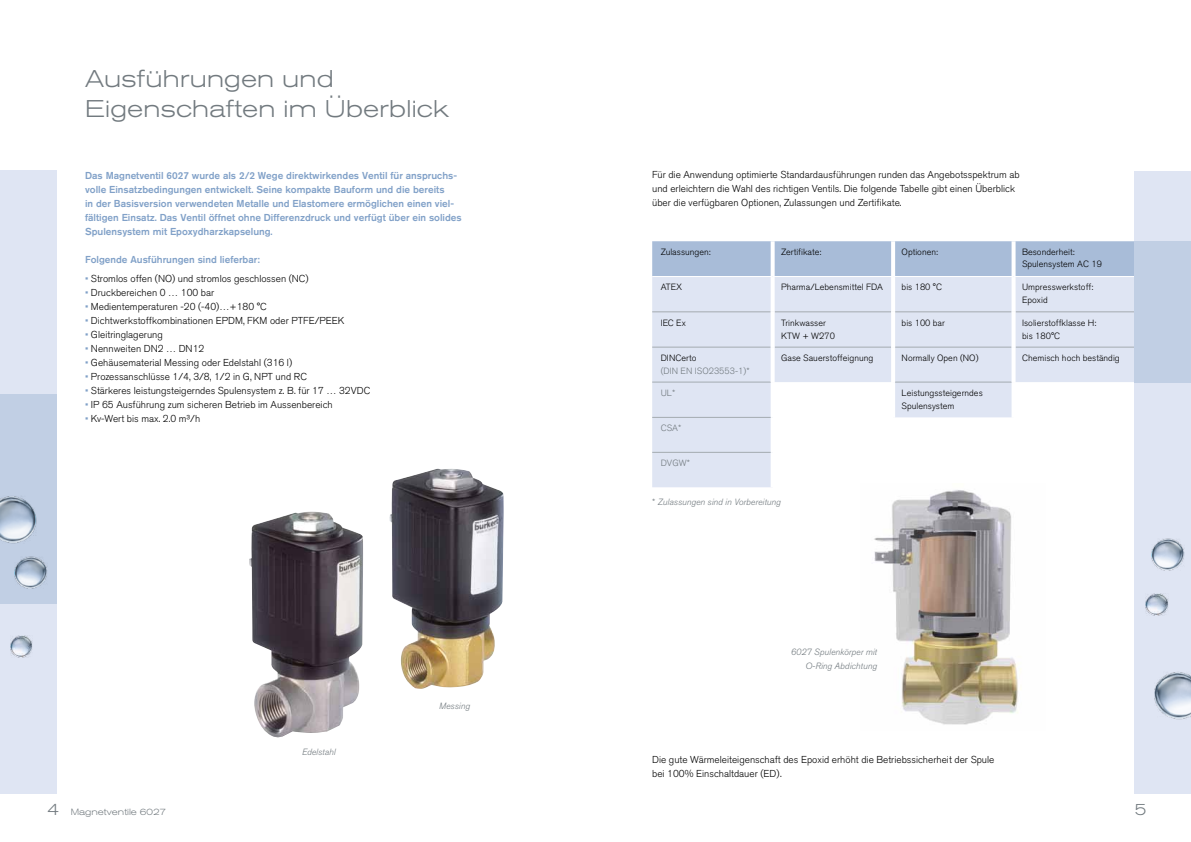
<style>
.page{position:relative;width:1191px;height:842px;background:#fff}
.page>*{position:absolute;margin:0;border:0;box-sizing:border-box;transform-origin:0 0}
.t1{font:300 expanded 24px/30px "Akzidenz Grotesk BQ";letter-spacing:.01em;color:#727a7f}
.t2{font:300 expanded 16px "Akzidenz Grotesk BQ";color:#727a7f}
.t3{font:300 10px/14px "Akzidenz Grotesk BQ";color:#000}
.t4{font:500 10px/14px "Akzidenz Grotesk BQ";color:#81a1c8}
.t5{font:300 9px/13px "Akzidenz Grotesk BQ";letter-spacing:.005em;color:#000}
.t6{font:italic 300 9px/14px "Akzidenz Grotesk BQ";letter-spacing:.005em;color:#727a7f;text-align:right}
.t7{font:300 9px "Akzidenz Grotesk BQ";letter-spacing:.005em;color:#727a7f}
.t8{font:300 expanded 9px "Akzidenz Grotesk BQ";letter-spacing:.005em;color:#727a7f}
.s1{color:#81a1c8}
.s2{font-style:normal}
.s3{font-size:16px}
</style>
<div class="page">
<div style="left:1134px;top:171px;width:57px;height:623px;background:#dfe5f3"></div>
<div style="left:0;top:170px;width:57px;height:624px;background:#dfe5f3"></div>
<div style="left:0;top:394px;width:57px;height:210px;background:#c1cfe4"></div>
<img style="left:0;top:496px;width:36px;height:47px">
<img style="left:1154px;top:672px;width:37px;height:48px">
<img style="left:15px;top:557px;width:32px;height:32px">
<img style="left:1152px;top:538px;width:32px;height:32px">
<img style="left:10px;top:636px;width:23px;height:22px">
<img style="left:1146px;top:593px;width:22px;height:22px">
<img style="left:389px;top:469px;width:115px;height:220px">
<img style="left:249px;top:512px;width:114px;height:226px">
<div style="left:652px;top:241px;width:482px;height:35px;background:#a8bcd8"></div>
<svg style="left:652px;top:277px;width:486px;height:210px;fill:#dfe5f3"></svg>
<hr style="left:891px;top:241px;width:4px;height:35px;background:#fff">
<svg style="left:1011px;top:241px;width:4px;height:35px"></svg>
<svg style="left:770px;top:382px;width:4px;height:35px"></svg>
<hr style="left:891px;top:382px;width:4px;height:35px;background:#fff">
<svg style="left:1011px;top:382px;width:4px;height:35px"></svg>
<svg style="left:770px;top:417px;width:4px;height:35px"></svg>
<hr style="left:891px;top:417px;width:4px;height:35px;background:#fff">
<hr style="left:1011px;top:417px;width:4px;height:35px;background:#fff">
<svg style="left:770px;top:452px;width:4px;height:35px"></svg>
<hr style="left:891px;top:452px;width:4px;height:35px;background:#fff">
<hr style="left:1011px;top:452px;width:4px;height:35px;background:#fff">
<hr style="left:652px;top:312px;width:118px;height:1px;background:#a4abb0">
<hr style="left:774px;top:312px;width:117px;height:1px;background:#a4abb0">
<hr style="left:895px;top:312px;width:116px;height:1px;background:#a4abb0">
<hr style="left:1015px;top:312px;width:123px;height:1px;background:#a4abb0">
<hr style="left:652px;top:347px;width:118px;height:1px;background:#a4abb0">
<hr style="left:774px;top:347px;width:117px;height:1px;background:#a4abb0">
<hr style="left:895px;top:347px;width:116px;height:1px;background:#a4abb0">
<hr style="left:1015px;top:347px;width:123px;height:1px;background:#a4abb0">
<hr style="left:652px;top:382px;width:118px;height:1px;background:#a4abb0">
<hr style="left:652px;top:417px;width:118px;height:1px;background:#a4abb0">
<hr style="left:652px;top:452px;width:118px;height:1px;background:#a4abb0">
<hr style="left:895px;top:382px;width:116px;height:1px;background:#a4abb0">
<svg style="left:770px;top:241px;width:4px;height:35px"></svg>
<svg style="left:770px;top:277px;width:4px;height:35px"></svg>
<svg style="left:770px;top:312px;width:4px;height:35px"></svg>
<svg style="left:770px;top:347px;width:4px;height:35px"></svg>
<hr style="left:891px;top:277px;width:4px;height:35px;background:#fff">
<hr style="left:891px;top:312px;width:4px;height:35px;background:#fff">
<hr style="left:891px;top:347px;width:4px;height:35px;background:#fff">
<svg style="left:1011px;top:277px;width:4px;height:35px"></svg>
<svg style="left:1011px;top:312px;width:4px;height:35px"></svg>
<svg style="left:1011px;top:347px;width:4px;height:35px"></svg>
<div style="left:1134px;top:241px;width:57px;height:141px;background:#c1cfe4"></div>
<img style="left:860px;top:484px;width:186px;height:241px">
<h1 class="t1" style="left:85px;top:63px;width:366px">Ausführungen und<br>Eigenschaften im Überblick</h1>
<p class="t4" style="left:85px;top:168px;width:378px">Das Magnetventil 6027 wurde als 2/2 Wege direktwirkendes Ventil für anspruchs&shy;volle Einsatzbedingungen entwickelt. Seine kompakte Bauform und die bereits<br>in der Basisversion verwendeten Metalle und Elastomere ermöglichen einen viel&shy;fältigen Einsatz. Das Ventil öffnet ohne Differenzdruck und verfügt über ein solides Spulensystem mit Epoxydharzkapselung.</p>
<p class="t4" style="left:85px;top:252px;width:176px">Folgende Ausführungen sind lieferbar:</p>
<p class="t3" style="left:85px;top:272px;width:225px"><span class="s1">•</span> Stromlos offen (NO) und stromlos geschlossen (NC)</p>
<p class="t3" style="left:85px;top:286px;width:131px"><span class="s1">•</span> Druckbereichen 0 … 100 bar</p>
<p class="t3" style="left:85px;top:300px;width:183px"><span class="s1">•</span> Medientemperaturen -20 (-40)…+180 °C</p>
<p class="t3" style="left:85px;top:314px;width:261px"><span class="s1">•</span> Dichtwerkstoffkombinationen EPDM, FKM oder PTFE/PEEK</p>
<p class="t3" style="left:85px;top:328px;width:79px"><span class="s1">•</span> Gleitringlagerung</p>
<p class="t3" style="left:85px;top:342px;width:121px"><span class="s1">•</span> Nennweiten DN2 … DN12</p>
<p class="t3" style="left:85px;top:356px;width:208px"><span class="s1">•</span> Gehäusematerial Messing oder Edelstahl (316 l)</p>
<p class="t3" style="left:85px;top:370px;width:223px"><span class="s1">•</span> Prozessanschlüsse 1/4, 3/8, 1/2 in G, NPT und RC</p>
<p class="t3" style="left:85px;top:384px;width:287px"><span class="s1">•</span> Stärkeres leistungsteigerndes Spulensystem z. B. für 17 … 32VDC</p>
<p class="t3" style="left:85px;top:398px;width:249px"><span class="s1">•</span> IP 65 Ausführung zum sicheren Betrieb im Aussenbereich</p>
<p class="t3" style="left:85px;top:412px;width:117px"><span class="s1">•</span> Kv-Wert bis max. 2.0 m³/h</p>
<p class="t6" style="left:302px;top:745px;width:35px">Edelstahl</p>
<p class="t6" style="left:439px;top:699px;width:32px">Messing</p>
<p class="t3" style="left:652px;top:168px;width:369px">Für die Anwendung optimierte Standardausführungen runden das Angebotsspektrum ab und erleichtern die Wahl des richtigen Ventils. Die folgende Tabelle gibt einen Überblick über die verfügbaren Optionen, Zulassungen und Zertifikate.</p>
<p class="t5" style="left:660px;top:246px;width:52px">Zulassungen:</p>
<p class="t5" style="left:781px;top:246px;width:42px">Zertifikate:</p>
<p class="t5" style="left:901px;top:246px;width:38px">Optionen:</p>
<p class="t5" style="left:1022px;top:246px;width:81px;line-height:11.7px">Besonderheit:<br>Spulensystem AC 19</p>
<p class="t5" style="left:660px;top:281px;width:23px">Ate x</p>
<p class="t5" style="left:781px;top:281px;width:103px">Pharma/Lebensmittel FDA</p>
<p class="t5" style="left:901px;top:281px;width:42px">bis 180 °C</p>
<p class="t5" style="left:1022px;top:281px;width:73px">Umpresswerkstoff:<br>Epoxid</p>
<p class="t5" style="left:660px;top:316px;width:27px">IEC Ex</p>
<p class="t5" style="left:781px;top:316px;width:55px">Trinkwasser<br>KTW + W270</p>
<p class="t5" style="left:901px;top:316px;width:45px">bis 100 bar</p>
<p class="t5" style="left:1022px;top:316px;width:76px">Isolierstoffklasse H: bis 180°C</p>
<p class="t5" style="left:660px;top:351px;width:37px">DINCerto</p>
<p class="t7" style="left:660px;top:365px;width:90px">(DIN EN ISO23553-1)*</p>
<p class="t5" style="left:781px;top:351px;width:94px">Gase Sauerstoffeignung</p>
<p class="t5" style="left:901px;top:351px;width:78px">Normally Open (NO)</p>
<p class="t5" style="left:1022px;top:351px;width:99px">Chemisch hoch beständig</p>
<p class="t7" style="left:660px;top:388px;width:16px">UL*</p>
<p class="t5" style="left:901px;top:386px;width:83px">Leistungssteigerndes<br>Spulensystem</p>
<p class="t7" style="left:660px;top:423px;width:22px">CSA*</p>
<p class="t7" style="left:660px;top:458px;width:31px">DVGW*</p>
<p class="t6" style="left:652px;top:495px;width:130px"><span class="s2">*</span> Zulassungen sind in Vorbereitung</p>
<p class="t6" style="left:791px;top:644px;width:88px">6027 Spulenkörper mit<br>O-Ring Abdichtung</p>
<p class="t3" style="left:652px;top:753px;width:344px">Die gute Wärmeleiteigenschaft des Epoxid erhöht die Betriebssicherheit der Spule bei 100% Einschaltdauer (ED).</p>
<p class="t8" style="left:47px;top:807px;width:120px"><span class="s3">4</span> Magnetventile 6027</p>
<h2 class="t2" style="left:1134px;top:801px;width:13px">5</h2>
</div>
